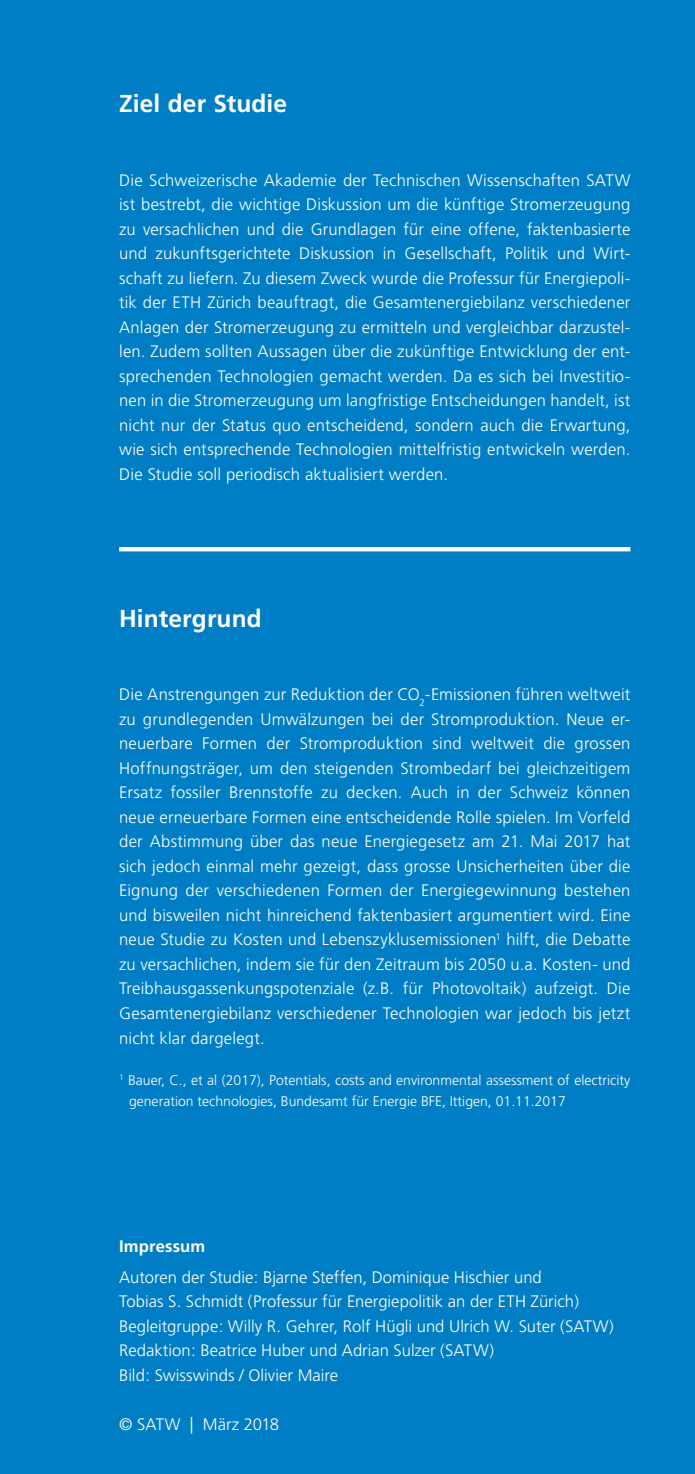
<style>
.page{position:relative;width:695px;height:1474px;background:#fff}
.page>*{position:absolute;margin:0;border:0;box-sizing:border-box;transform-origin:0 0}
.t1{font:700 24.5px "Frutiger CE";letter-spacing:.005em;color:#fff}
.t2{font:300 16.62px/24.5px "Frutiger CE";letter-spacing:.005em;color:#fff;text-align:justify}
.t3{font:700 16.62px "Frutiger CE";letter-spacing:.01em;color:#fff}
.t4{font:300 14px/21px "Frutiger CE";color:#fff}
</style>
<div class="page">
<div style="left:0;top:0;width:694px;height:1473px;background:#007ec5"></div>
<hr style="left:119px;top:547px;width:511px;height:4px;background:#fff">
<h1 class="t1" style="left:119px;top:89px;width:170px">Ziel der Studie</h1>
<p class="t2" style="left:119px;top:167px;width:512px">Die Schweizerische Akademie der Technischen Wissenschaften SATW ist bestrebt, die wichtige Diskussion um die künftige Stromerzeugung zu versachlichen und die Grundlagen für eine offene, faktenbasierte und zukunftsgerichtete Diskussion in Gesellschaft, Politik und Wirt&shy;schaft zu liefern. Zu diesem Zweck wurde die Professur für Energiepoli&shy;tik der ETH Zürich beauftragt, die Gesamtenergiebilanz verschiedener Anlagen der Stromerzeugung zu ermitteln und vergleichbar darzustel&shy;len. Zudem sollten Aussagen über die zukünftige Entwicklung der ent&shy;sprechenden Technologien gemacht werden. Da es sich bei Investitio&shy;nen in die Stromerzeugung um langfristige Entscheidungen handelt, ist nicht nur der Status quo entscheidend, sondern auch die Erwartung, wie sich entsprechende Technologien mittelfristig entwickeln werden.<br>Die Studie soll periodisch aktualisiert werden.</p>
<h1 class="t1" style="left:119px;top:603px;width:144px">Hintergrund</h1>
<p class="t2" style="left:119px;top:682px;width:512px">Die Anstrengungen zur Reduktion der CO<sub>2</sub>-Emissionen führen weltweit zu grundlegenden Umwälzungen bei der Stromproduktion. Neue er&shy;neuerbare Formen der Stromproduktion sind weltweit die grossen Hoffnungsträger, um den steigenden Strombedarf bei gleichzeitigem Ersatz fossiler Brennstoffe zu decken. Auch in der Schweiz können neue erneuerbare Formen eine entscheidende Rolle spielen. Im Vorfeld der Abstimmung über das neue Energiegesetz am 21. Mai 2017 hat sich jedoch einmal mehr gezeigt, dass grosse Unsicherheiten über die Eignung der verschiedenen Formen der Energiegewinnung bestehen und bisweilen nicht hinreichend faktenbasiert argumentiert wird. Eine neue Studie zu Kosten und Lebenszyklusemissionen<sup>1</sup> hilft, die Debatte zu versachlichen, indem sie für den Zeitraum bis 2050 u.a. Kosten- und Treibhausgassenkungspotenziale (z.B. für Photovoltaik) aufzeigt. Die Gesamtenergiebilanz verschiedener Technologien war jedoch bis jetzt nicht klar dargelegt.</p>
<p class="t4" style="left:129px;top:1069px;width:503px;text-indent:-10px"><sup>1</sup> Bauer, C., et al (2017), Potentials, costs and environmental assessment of electricity generation technologies, Bundesamt für Energie BFE, Ittigen, 01.11.2017</p>
<p class="t3" style="left:119px;top:1236px;width:88px">Impressum</p>
<p class="t2" style="left:119px;top:1264px;width:496px;text-align:left">Autoren der Studie: Bjarne Steffen, Dominique Hischier und<br>Tobias S. Schmidt (Professur für Energiepolitik an der ETH Zürich)<br>Begleitgruppe: Willy R. Gehrer, Rolf Hügli und Ulrich W. Suter (SATW)<br>Redaktion: Beatrice Huber und Adrian Sulzer (SATW)<br>Bild: Swisswinds / Olivier Maire</p>
<p class="t2" style="left:119px;top:1411px;width:161px">© SATW | März 2018</p>
</div>
